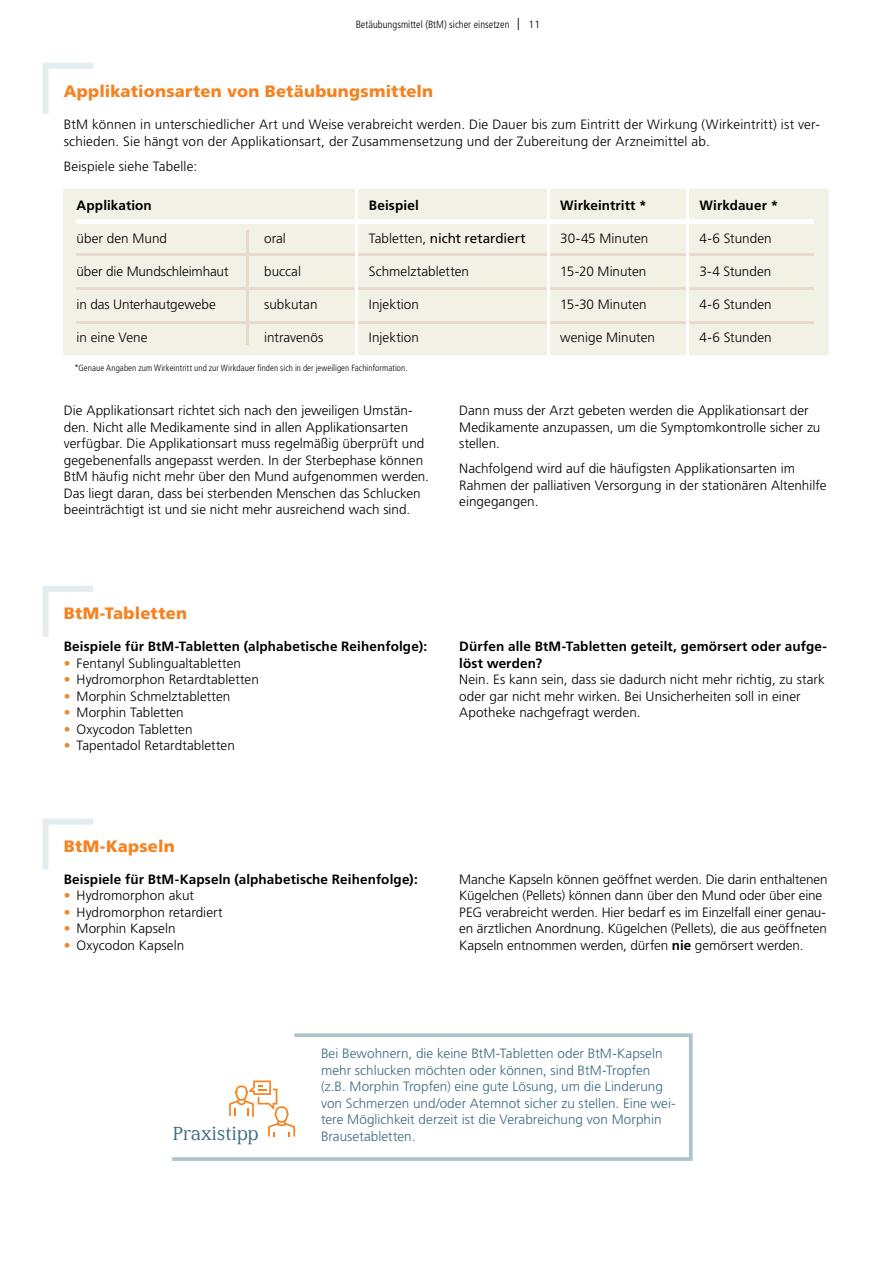
<style>
.page{position:relative;width:893px;height:1263px;background:#fff}
.page>*{position:absolute;margin:0;border:0;box-sizing:border-box;transform-origin:0 0}
.t1{font:19.5px "Liebling Roman";letter-spacing:.01em;color:#3a6a7e}
.t2{font:900 16.5px "Frutiger LT Pro";letter-spacing:.015em;color:#f58220}
.t3{font:300 13.5px/16.5px "Frutiger LT Pro";letter-spacing:.005em;color:#000}
.t4{font:300 13.5px/16.5px "Frutiger LT Pro";letter-spacing:.005em;color:#3a6a7e}
.t5{font:700 13.5px/16.5px "Frutiger LT Pro";letter-spacing:.01em;color:#000}
.t6{font:13.5px "Frutiger LT Pro";letter-spacing:-.005em;color:#000}
.t7{font:300 condensed 10.5px "Frutiger LT Pro";color:#000}
.t8{font:300 condensed 9px "Frutiger LT Pro";letter-spacing:.01em;color:#000}
.s1{font-stretch:normal;font-size:12px}
.s2{font-stretch:normal}
.s3{font-weight:300}
.s4{color:#f58220}
.s5{font-weight:700}
</style>
<div class="page">
<div style="left:64px;top:189px;width:765px;height:166px;background:#f2f1e6"></div>
<div style="left:77px;top:219px;width:737px;height:5px;background:#fff"></div>
<hr style="left:77px;top:253px;width:737px;height:2px;background:#e7dbce">
<hr style="left:77px;top:321px;width:737px;height:2px;background:#e7dbce">
<hr style="left:77px;top:287px;width:737px;height:2px;background:#e7dbce">
<hr style="left:247px;top:230px;width:2px;height:115px;background:#e7dbce">
<hr style="left:356px;top:187px;width:2px;height:170px;background:#fff">
<hr style="left:547px;top:187px;width:2px;height:170px;background:#fff">
<hr style="left:686px;top:187px;width:2px;height:170px;background:#fff">
<svg style="left:42px;top:63px;width:52px;height:51px"></svg>
<svg style="left:42px;top:586px;width:52px;height:51px"></svg>
<svg style="left:42px;top:818px;width:52px;height:52px"></svg>
<svg style="left:172px;top:1033px;width:521px;height:128px"></svg>
<svg style="left:229px;top:1080px;width:66px;height:56px"></svg>
<p class="t7" style="left:356px;top:18px;width:186px">Betäubungsmittel (BtM) sicher einsetzen <span class="s1">|</span> <span class="s2">11</span></p>
<p class="t2" style="left:64px;top:82px;width:371px">Applikationsarten von Betäubungsmitteln</p>
<p class="t3" style="left:64px;top:116px;width:758px">BtM können in unterschiedlicher Art und Weise verabreicht werden. Die Dauer bis zum Eintritt der Wirkung (Wirkeintritt) ist ver&shy;schieden. Sie hängt von der Applikationsart, der Zusammensetzung und der Zubereitung der Arzneimittel ab.</p>
<p class="t3" style="left:64px;top:158px;width:135px">Beispiele siehe Tabelle:</p>
<p class="t5" style="left:77px;top:197px;width:77px">Applikation</p>
<p class="t3" style="left:77px;top:230px;width:92px">über den Mund</p>
<p class="t3" style="left:77px;top:263px;width:154px">über die Mundschleimhaut</p>
<p class="t3" style="left:77px;top:296px;width:141px">in das Unterhautgewebe</p>
<p class="t3" style="left:77px;top:329px;width:73px">in eine Vene</p>
<p class="t3" style="left:264px;top:230px;width:23px">oral</p>
<p class="t3" style="left:264px;top:263px;width:38px">buccal</p>
<p class="t3" style="left:264px;top:296px;width:55px">subkutan</p>
<p class="t3" style="left:264px;top:329px;width:61px">intravenös</p>
<p class="t5" style="left:369px;top:197px;width:51px">Beispiel</p>
<p class="t6" style="left:369px;top:230px;width:158px"><span class="s3">Tabletten,</span> nicht retardiert</p>
<p class="t3" style="left:369px;top:263px;width:102px">Schmelztabletten</p>
<p class="t3" style="left:369px;top:296px;width:52px">Injektion</p>
<p class="t3" style="left:369px;top:329px;width:52px">Injektion</p>
<p class="t8" style="left:74px;top:362px;width:335px">*Genaue Angaben zum Wirkeintritt und zur Wirkdauer finden sich in der jeweiligen Fachinformation.</p>
<p class="t5" style="left:560px;top:197px;width:88px">Wirkeintritt *</p>
<p class="t3" style="left:560px;top:230px;width:90px">30-45 Minuten</p>
<p class="t3" style="left:560px;top:263px;width:88px">15-20 Minuten</p>
<p class="t3" style="left:560px;top:296px;width:88px">15-30 Minuten</p>
<p class="t3" style="left:560px;top:329px;width:96px">wenige Minuten</p>
<p class="t5" style="left:699px;top:197px;width:80px">Wirkdauer *</p>
<p class="t3" style="left:699px;top:230px;width:74px">4-6 Stunden</p>
<p class="t3" style="left:699px;top:263px;width:73px">3-4 Stunden</p>
<p class="t3" style="left:699px;top:296px;width:74px">4-6 Stunden</p>
<p class="t3" style="left:699px;top:329px;width:74px">4-6 Stunden</p>
<p class="t3" style="left:64px;top:402px;width:367px">Die Applikationsart richtet sich nach den jeweiligen Umstän&shy;den. Nicht alle Medikamente sind in allen Applikationsarten verfügbar. Die Applikationsart muss regelmäßig überprüft und gegebenenfalls angepasst werden. In der Sterbephase können BtM häufig nicht mehr über den Mund aufgenommen werden.<br>Das liegt daran, dass bei sterbenden Menschen das Schlucken beeinträchtigt ist und sie nicht mehr ausreichend wach sind.</p>
<p class="t3" style="left:459px;top:402px;width:363px">Dann muss der Arzt gebeten werden die Applikationsart der<br>Medikamente anzupassen, um die Symptomkontrolle sicher zu stellen.</p>
<p class="t3" style="left:459px;top:460px;width:369px">Nachfolgend wird auf die häufigsten Applikationsarten im<br>Rahmen der palliativen Versorgung in der stationären Altenhilfe eingegangen.</p>
<p class="t2" style="left:64px;top:604px;width:125px">BtM-Tabletten</p>
<p class="t5" style="left:64px;top:638px;width:365px">Beispiele für BtM-Tabletten (alphabetische Reihenfolge):</p>
<p class="t3" style="left:64px;top:655px;width:179px"><span class="s4">•</span> Fentanyl Sublingualtabletten</p>
<p class="t3" style="left:64px;top:671px;width:197px"><span class="s4">•</span> Hydromorphon Retardtabletten</p>
<p class="t3" style="left:64px;top:688px;width:168px"><span class="s4">•</span> Morphin Schmelztabletten</p>
<p class="t3" style="left:64px;top:704px;width:122px"><span class="s4">•</span> Morphin Tabletten</p>
<p class="t3" style="left:64px;top:721px;width:130px"><span class="s4">•</span> Oxycodon Tabletten</p>
<p class="t3" style="left:64px;top:737px;width:173px"><span class="s4">•</span> Tapentadol Retardtabletten</p>
<p class="t5" style="left:459px;top:638px;width:369px">Dürfen alle BtM-Tabletten geteilt, gemörsert oder aufge&shy;löst werden?</p>
<p class="t3" style="left:459px;top:671px;width:367px">Nein. Es kann sein, dass sie dadurch nicht mehr richtig, zu stark oder gar nicht mehr wirken. Bei Unsicherheiten soll in einer<br>Apotheke nachgefragt werden.</p>
<p class="t2" style="left:64px;top:836px;width:112px">BtM-Kapseln</p>
<p class="t5" style="left:64px;top:871px;width:355px">Beispiele für BtM-Kapseln (alphabetische Reihenfolge):</p>
<p class="t3" style="left:64px;top:888px;width:132px"><span class="s4">•</span> Hydromorphon akut</p>
<p class="t3" style="left:64px;top:904px;width:160px"><span class="s4">•</span> Hydromorphon retardiert</p>
<p class="t3" style="left:64px;top:921px;width:113px"><span class="s4">•</span> Morphin Kapseln</p>
<p class="t3" style="left:64px;top:937px;width:122px"><span class="s4">•</span> Oxycodon Kapseln</p>
<p class="t3" style="left:459px;top:871px;width:370px">Manche Kapseln können geöffnet werden. Die darin enthaltenen Kügelchen (Pellets) können dann über den Mund oder über eine PEG verabreicht werden. Hier bedarf es im Einzelfall einer genau&shy;en ärztlichen Anordnung. Kügelchen (Pellets), die aus geöffneten Kapseln entnommen werden, dürfen <span class="s5">nie</span> gemörsert werden.</p>
<p class="t4" style="left:321px;top:1045px;width:356px">Bei Bewohnern, die keine BtM-Tabletten oder BtM-Kapseln mehr schlucken möchten oder können, sind BtM-Tropfen (z.B. Morphin Tropfen) eine gute Lösung, um die Linderung von Schmerzen und/oder Atemnot sicher zu stellen. Eine wei&shy;tere Möglichkeit derzeit ist die Verabreichung von Morphin</p>
<h1 class="t1" style="left:173px;top:1124px;width:87px">Praxistipp</h1>
<p class="t4" style="left:321px;top:1128px;width:96px">Brausetabletten.</p>
</div>
